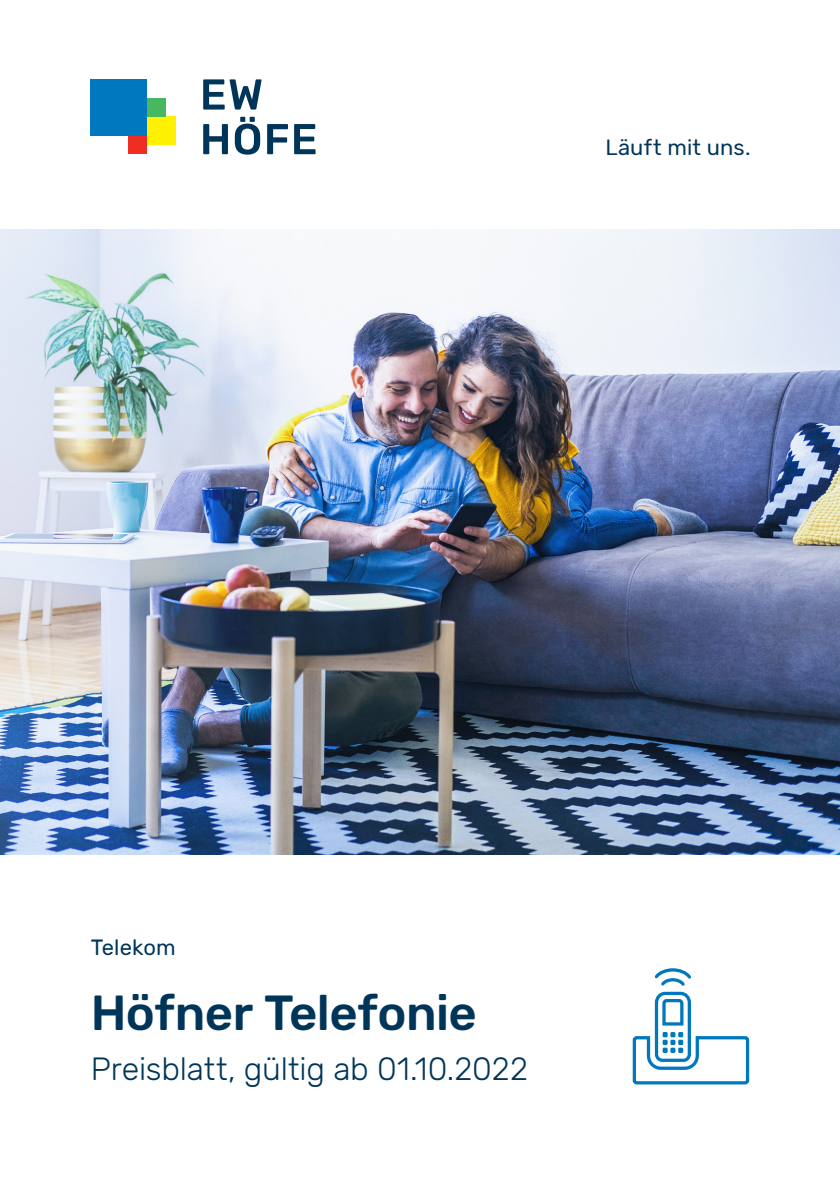
<style>
.page{position:relative;width:840px;height:1191px;background:#fff}
.page>*{position:absolute;margin:0;border:0;box-sizing:border-box;transform-origin:0 0}
.t1{font:500 49px "Rubik";letter-spacing:-.01em;color:#00355a}
.t2{font:300 32px "Rubik";letter-spacing:-.005em;color:#00355a}
.t3{font:22px "Rubik";letter-spacing:.005em;color:#00355a}
</style>
<div class="page">
<div style="left:147px;top:117px;width:28px;height:28px;background:#fff101"></div>
<div style="left:128px;top:136px;width:19px;height:18px;background:#ee2e22"></div>
<div style="left:147px;top:98px;width:19px;height:19px;background:#46b85f"></div>
<div style="left:91px;top:79px;width:56px;height:57px;background:#0078c0"></div>
<svg style="left:203px;top:79px;width:58px;height:31px"></svg>
<svg style="left:203px;top:124px;width:25px;height:30px"></svg>
<svg style="left:235px;top:117px;width:25px;height:38px"></svg>
<svg style="left:267px;top:124px;width:21px;height:30px"></svg>
<svg style="left:294px;top:124px;width:21px;height:30px"></svg>
<img style="left:0;top:229px;width:839px;height:625px">
<svg style="left:632px;top:968px;width:116px;height:116px"></svg>
<p class="t3" style="left:605px;top:134px;width:146px">Läuft mit uns.</p>
<p class="t3" style="left:91px;top:934px;width:86px">Telekom</p>
<h1 class="t1" style="left:91px;top:984px;width:387px">Höfner Telefonie</h1>
<p class="t2" style="left:91px;top:1050px;width:438px">Preisblatt, gültig ab 01.10.2022</p>
</div>
